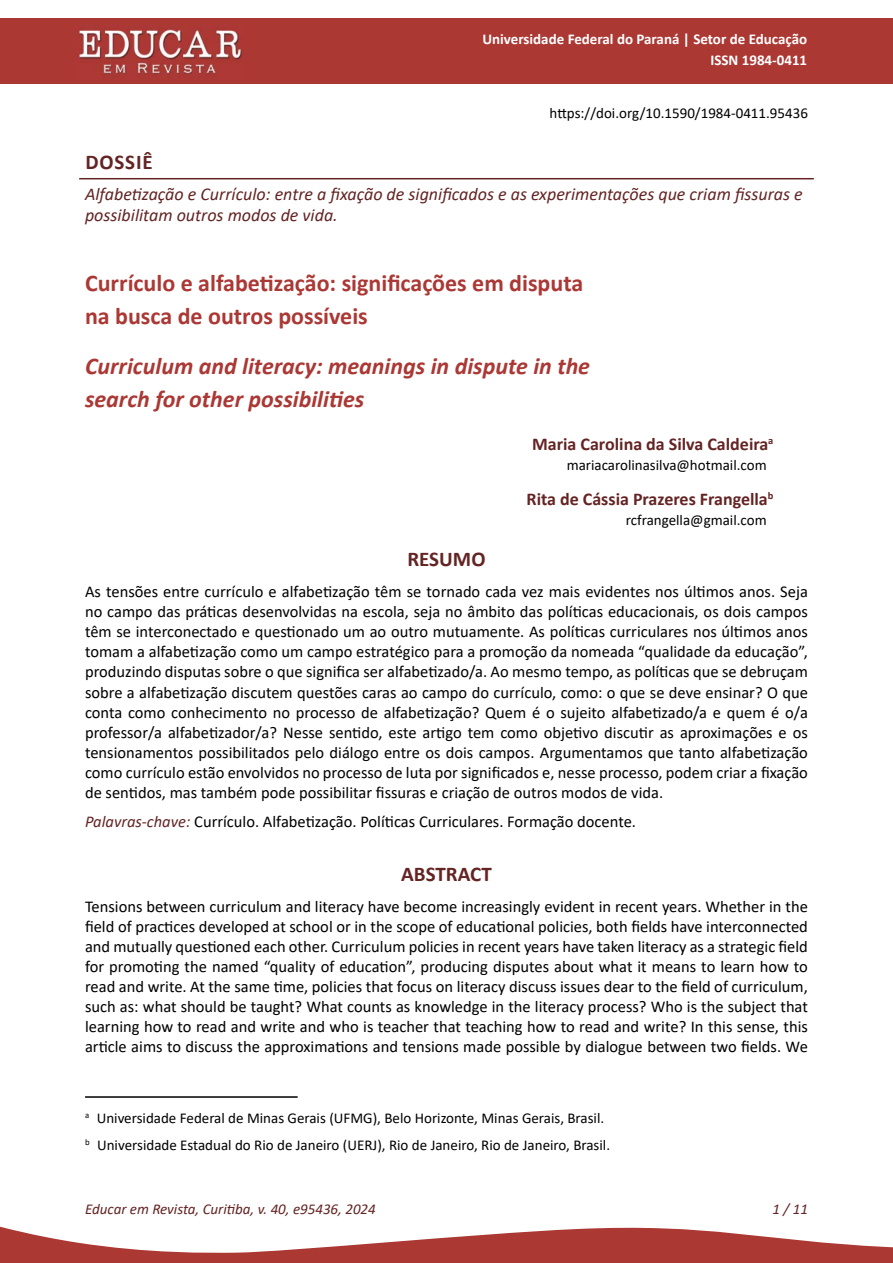
<style>
.page{position:relative;width:893px;height:1263px;background:#fff}
.page>*{position:absolute;margin:0;border:0;box-sizing:border-box;transform-origin:0 0}
._5-TÍTULO_ARTIGO_idiomas_secundários{font:italic 700 24px/33px "Calibri";color:#ab3834}
._4-TÍTULO_ARTIGO_idioma_principal{font:700 24px/33px "Calibri";color:#ab3834}
._11-TÍTULO_ABSTRACT{font:700 21px "Calibri";color:#632423}
._2-GÊNERO__Artigo_Dossiê{font:700 21px "Calibri";letter-spacing:.04em;color:#632423}
._10-TÍTULO_RESUMO{font:700 21px "Calibri";color:#632423}
._3-TÍTULO_DOSSIÊ{font:italic 18px/21.6px "Calibri";color:#632423}
._6-AUTOR_nome{font:700 18px "Calibri";color:#632423}
._12-TEXTO_RESUMO_ABSTRACT{font:16.5px/20.1px "Calibri";color:#000;text-align:justify}
._13-PALAVRAS-CHAVE_KEYWORDS{font:16.5px "Calibri";color:#000}
._9-NOTA_AUTOR_2_e_3{font:15px "Calibri";color:#000}
._8-NOTA_AUTOR_1{font:15px "Calibri";color:#000}
.t1{font:700 15px "Calibri";color:#fff}
._7-AUTOR_e-mail{font:15px "Calibri";color:#000}
.t2{font:italic 15px "Calibri";color:#632423}
._1-DOI_primeira_pág{font:15px "Calibri";color:#000}
.s1{font-style:italic;color:#632423}
</style>
<div class="page">
<div style="left:0;top:18px;width:893px;height:66px;background:#ab3833"></div>
<svg style="left:0;top:1226px;width:893px;height:37px"></svg>
<hr style="left:79px;top:178px;width:735px;height:1px;background:#632423">
<img style="left:78px;top:29px;width:165px;height:45px">
<hr style="left:85px;top:1096px;width:213px;height:2px;background:#000">
<p class="t1" style="left:482px;top:28px;width:326px">Universidade Federal do Paraná | Setor de Educação</p>
<p class="t1" style="left:710px;top:49px;width:98px">ISSN 1984-0411</p>
<p class="_1-DOI_primeira_pág" style="left:550px;top:102px;width:260px">https://doi.org/10.1590/1984-0411.95436</p>
<p class="_2-GÊNERO__Artigo_Dossiê" style="left:85px;top:147px;width:69px">DOSSIÊ</p>
<p class="_3-TÍTULO_DOSSIÊ" style="left:85px;top:182px;width:719px">Alfabetização e Currículo: entre a fixação de significados e as experimentações que criam fissuras e possibilitam outros modos de vida.</p>
<p class="_4-TÍTULO_ARTIGO_idioma_principal" style="left:85px;top:267px;width:500px">Currículo e alfabetização: significações em disputa na busca de outros possíveis</p>
<p class="_5-TÍTULO_ARTIGO_idiomas_secundários" style="left:85px;top:349px;width:507px">Curriculum and literacy: meanings in dispute in the search for other possibilities</p>
<p class="_6-AUTOR_nome" style="left:532px;top:432px;width:243px">Maria Carolina da Silva Caldeira<sup>a</sup></p>
<p class="_7-AUTOR_e-mail" style="left:567px;top:454px;width:201px">mariacarolinasilva@hotmail.com</p>
<p class="_6-AUTOR_nome" style="left:526px;top:487px;width:248px">Rita de Cássia Prazeres Frangella<sup>b</sup></p>
<p class="_7-AUTOR_e-mail" style="left:626px;top:509px;width:142px">rcfrangella@gmail.com</p>
<p class="_10-TÍTULO_RESUMO" style="left:407px;top:544px;width:80px">RESUMO</p>
<p class="_12-TEXTO_RESUMO_ABSTRACT" style="left:85px;top:581px;width:724px">As tensões entre currículo e alfabetização têm se tornado cada vez mais evidentes nos últimos anos. Seja no campo das práticas desenvolvidas na escola, seja no âmbito das políticas educacionais, os dois campos têm se interconectado e questionado um ao outro mutuamente. As políticas curriculares nos últimos anos tomam a alfabetização como um campo estratégico para a promoção da nomeada “qualidade da educação”, produzindo disputas sobre o que significa ser alfabetizado/a. Ao mesmo tempo, as políticas que se debruçam sobre a alfabetização discutem questões caras ao campo do currículo, como: o que se deve ensinar? O que conta como conhecimento no processo de alfabetização? Quem é o sujeito alfabetizado/a e quem é o/a professor/a alfabetizador/a? Nesse sentido, este artigo tem como objetivo discutir as aproximações e os tensionamentos possibilitados pelo diálogo entre os dois campos. Argumentamos que tanto alfabetização como currículo estão envolvidos no processo de luta por significados e, nesse processo, podem criar a fixação de sentidos, mas também pode possibilitar fissuras e criação de outros modos de vida.</p>
<p class="_13-PALAVRAS-CHAVE_KEYWORDS" style="left:85px;top:810px;width:553px"><span class="s1">Palavras-chave:</span> Currículo. Alfabetização. Políticas Curriculares. Formação docente.</p>
<p class="_11-TÍTULO_ABSTRACT" style="left:401px;top:859px;width:92px">ABSTRACT</p>
<p class="_12-TEXTO_RESUMO_ABSTRACT" style="left:85px;top:895px;width:724px">Tensions between curriculum and literacy have become increasingly evident in recent years. Whether in the field of practices developed at school or in the scope of educational policies, both fields have interconnected and mutually questioned each other. Curriculum policies in recent years have taken literacy as a strategic field for promoting the named “quality of education”, producing disputes about what it means to learn how to read and write. At the same time, policies that focus on literacy discuss issues dear to the field of curriculum, such as: what should be taught? What counts as knowledge in the literacy process? Who is the subject that learning how to read and write and who is teacher that teaching how to read and write? In this sense, this article aims to discuss the approximations and tensions made possible by dialogue between two fields. We</p>
<p class="_8-NOTA_AUTOR_1" style="left:85px;top:1108px;width:521px"><sup>a</sup> Universidade Federal de Minas Gerais (UFMG), Belo Horizonte, Minas Gerais, Brasil.</p>
<p class="_9-NOTA_AUTOR_2_e_3" style="left:85px;top:1134px;width:527px"><sup>b</sup> Universidade Estadual do Rio de Janeiro (UERJ), Rio de Janeiro, Rio de Janeiro, Brasil.</p>
<p class="t2" style="left:85px;top:1198px;width:292px">Educar em Revista, Curitiba, v. 40, e95436, 2024</p>
<p class="t2" style="left:772px;top:1198px;width:37px">1 / 11</p>
</div>
